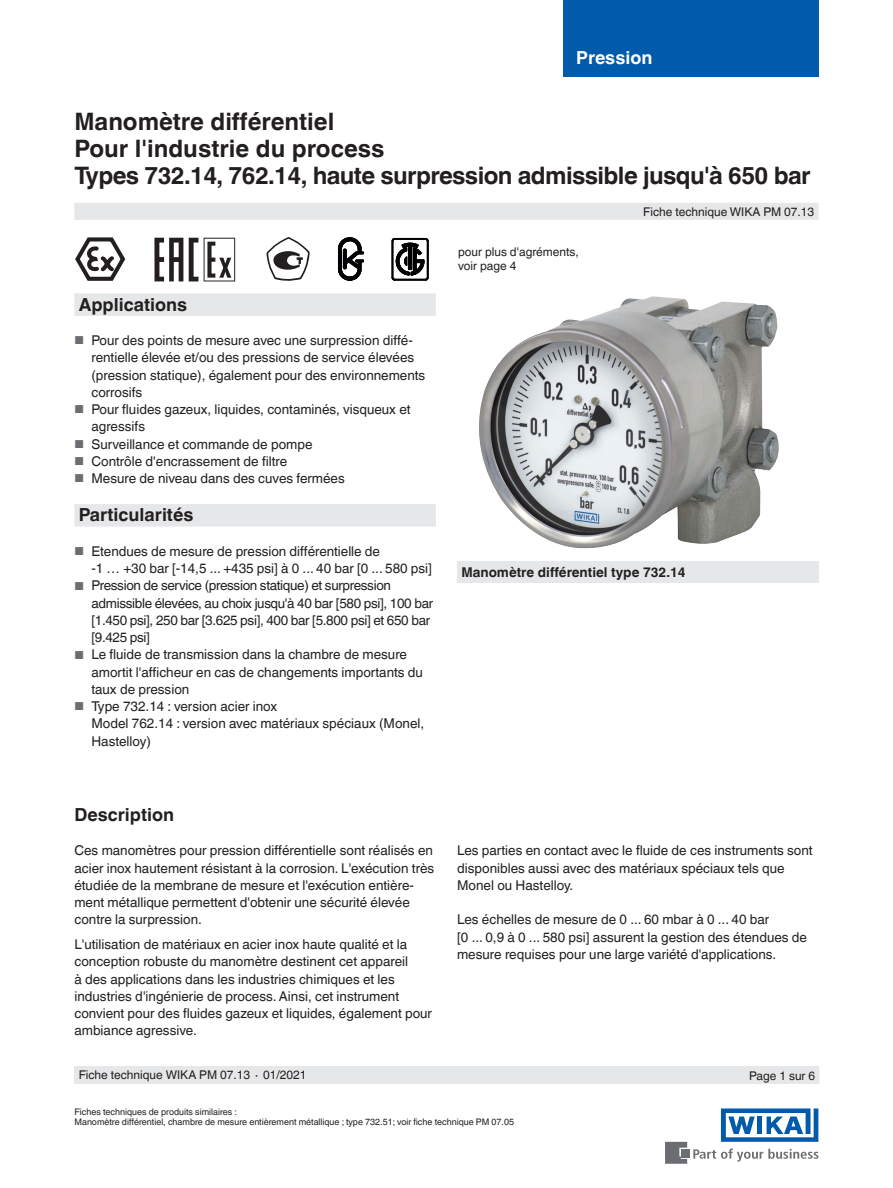
<style>
.page{position:relative;width:893px;height:1188px;background:#fff}
.page>*{position:absolute;margin:0;border:0;box-sizing:border-box;transform-origin:0 0}
.t1{font:700 24px/27px "Helvetica World";letter-spacing:-.025em;color:#231f20}
.t2{font:700 18px "Helvetica World";color:#231f20}
.t3{font:700 18px "Helvetica World";color:#fff}
.t4{font:13.5px/17.2px "Helvetica World";color:#231f20}
.t5{font:13.5px/17.2px "Helvetica World";letter-spacing:-.025em;color:#231f20}
.t6{font:700 13.5px "Helvetica World";color:#231f20}
.t7{font:12px/13.5px "Helvetica World";color:#231f20}
.t8{font:9px/10.5px "Helvetica World";color:#231f20}
.s1{font-size:11.55px;color:#6c6d70}
</style>
<div class="page">
<svg style="left:693px;top:1149px;width:126px;height:13px"></svg>
<div style="left:682px;top:1150px;width:8px;height:8px;background:#6c6d70"></div>
<svg style="left:665px;top:1142px;width:22px;height:22px"></svg>
<svg style="left:721px;top:1108px;width:97px;height:34px"></svg>
<div style="left:563px;top:0;width:256px;height:76px;background:#015aaa"></div>
<div style="left:74px;top:203px;width:745px;height:17px;background:#e6e7e9"></div>
<div style="left:74px;top:1066px;width:745px;height:18px;background:#e6e7e9"></div>
<img style="left:479px;top:296px;width:300px;height:253px">
<div style="left:457px;top:561px;width:362px;height:22px;background:#e6e7e9"></div>
<div style="left:74px;top:293px;width:362px;height:23px;background:#e6e7e9"></div>
<div style="left:74px;top:504px;width:362px;height:23px;background:#e6e7e9"></div>
<svg style="left:75px;top:237px;width:51px;height:44px"></svg>
<svg style="left:189px;top:238px;width:9px;height:43px"></svg>
<svg style="left:154px;top:238px;width:29px;height:43px"></svg>
<svg style="left:204px;top:238px;width:31px;height:43px"></svg>
<svg style="left:266px;top:237px;width:44px;height:44px"></svg>
<svg style="left:338px;top:238px;width:26px;height:42px"></svg>
<svg style="left:392px;top:238px;width:36px;height:42px"></svg>
<h2 class="t3" style="left:576px;top:47px;width:78px">Pression</h2>
<h1 class="t1" style="left:74px;top:108px;width:738px">Manomètre différentiel<br>Pour l'industrie du process<br>Types 732.14, 762.14, haute surpression admissible jusqu'à 650 bar</h1>
<h2 class="t2" style="left:79px;top:294px;width:110px">Applications</h2>
<p class="t4" style="left:91px;top:332px;width:335px;text-indent:-17px"><span class="s1">■</span> Pour des points de mesure avec une surpression diffé&shy;rentielle élevée et/ou des pressions de service élevées (pression statique), également pour des environnements corrosifs</p>
<p class="t4" style="left:91px;top:401px;width:321px;text-indent:-17px"><span class="s1">■</span> Pour fluides gazeux, liquides, contaminés, visqueux et agressifs</p>
<p class="t4" style="left:74px;top:435px;width:240px"><span class="s1">■</span> Surveillance et commande de pompe</p>
<p class="t4" style="left:74px;top:453px;width:214px"><span class="s1">■</span> Contrôle d'encrassement de filtre</p>
<p class="t4" style="left:74px;top:470px;width:272px"><span class="s1">■</span> Mesure de niveau dans des cuves fermées</p>
<h2 class="t2" style="left:79px;top:505px;width:116px">Particularités</h2>
<p class="t4" style="left:91px;top:543px;width:342px;text-indent:-17px"><span class="s1">■</span> Etendues de mesure de pression différentielle de<br>-1 … +30 bar [-14,5 ... +435 psi] à 0 ... 40 bar [0 ... 580 psi]</p>
<p class="t5" style="left:91px;top:577px;width:343px;text-indent:-17px"><span class="s1">■</span> Pression de service (pression statique) et surpression admissible élevées, au choix jusqu'à 40 bar [580 psi], 100 bar [1.450 psi], 250 bar [3.625 psi], 400 bar [5.800 psi] et 650 bar [9.425 psi]</p>
<p class="t4" style="left:91px;top:646px;width:333px;text-indent:-17px"><span class="s1">■</span> Le fluide de transmission dans la chambre de mesure amortit l'afficheur en cas de changements importants du taux de pression</p>
<p class="t4" style="left:91px;top:698px;width:334px;text-indent:-17px"><span class="s1">■</span> Type 732.14 : version acier inox<br>Model 762.14 : version avec matériaux spéciaux (Monel,<br>Hastelloy)</p>
<h2 class="t2" style="left:74px;top:804px;width:101px">Description</h2>
<p class="t4" style="left:74px;top:842px;width:361px">Ces manomètres pour pression différentielle sont réalisés en acier inox hautement résistant à la corrosion. L'exécution très étudiée de la membrane de mesure et l'exécution entière&shy;ment métallique permettent d'obtenir une sécurité élevée contre la surpression.</p>
<p class="t4" style="left:74px;top:936px;width:359px">L'utilisation de matériaux en acier inox haute qualité et la conception robuste du manomètre destinent cet appareil<br>à des applications dans les industries chimiques et les industries d'ingénierie de process. Ainsi, cet instrument convient pour des fluides gazeux et liquides, également pour ambiance agressive.</p>
<p class="t7" style="left:79px;top:1068px;width:229px">Fiche technique WIKA PM 07.13 ∙ 01/2021</p>
<p class="t7" style="left:458px;top:246px;width:122px">pour plus d'agréments, voir page 4</p>
<p class="t7" style="left:643px;top:205px;width:173px">Fiche technique WIKA PM 07.13</p>
<p class="t6" style="left:461px;top:564px;width:226px">Manomètre différentiel type 732.14</p>
<p class="t4" style="left:457px;top:842px;width:357px">Les parties en contact avec le fluide de ces instruments sont disponibles aussi avec des matériaux spéciaux tels que<br>Monel ou Hastelloy.</p>
<p class="t4" style="left:457px;top:911px;width:351px">Les échelles de mesure de 0 ... 60 mbar à 0 ... 40 bar<br>[0 ... 0,9 à 0 ... 580 psi] assurent la gestion des étendues de mesure requises pour une large variété d'applications.</p>
<p class="t7" style="left:749px;top:1069px;width:67px">Page 1 sur 6</p>
<p class="t8" style="left:74px;top:1107px;width:441px">Fiches techniques de produits similaires :<br>Manomètre différentiel, chambre de mesure entièrement métallique ; type 732.51; voir fiche technique PM 07.05</p>
</div>
